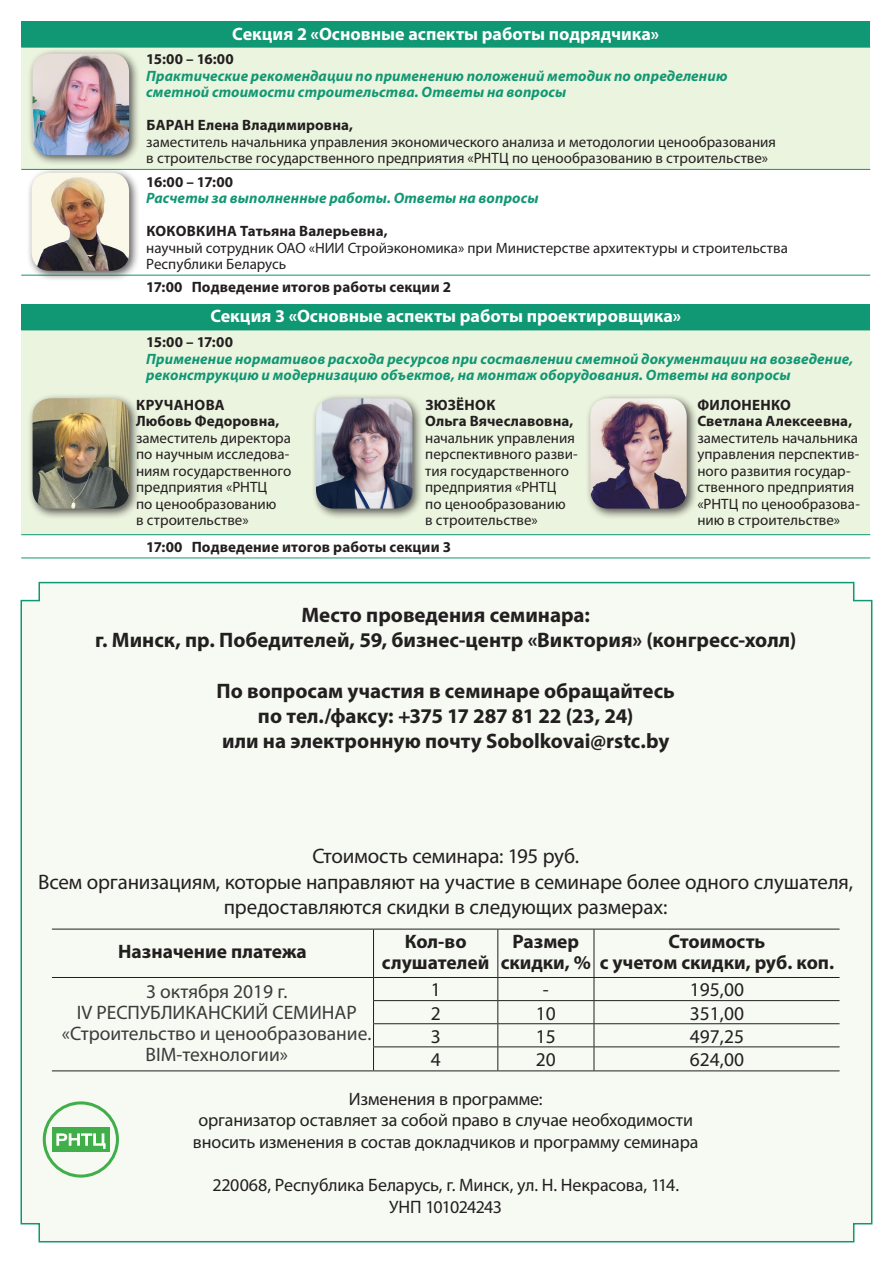
<style>
.page{position:relative;width:893px;height:1263px;background:#fff}
.page>*{position:absolute;margin:0;border:0;box-sizing:border-box;transform-origin:0 0}
.текст{font:700 21px/25.2px "Myriad Pro";color:#231f20;text-align:center}
.текст-2{font:21px/25.2px "Myriad Pro";letter-spacing:-.005em;color:#231f20;text-align:center}
.t1{font:19.5px/21px "Myriad Pro";color:#3b3b3b;text-align:center}
.t2{font:700 19.5px/21px "Myriad Pro";color:#231f20;text-align:center}
.t3{font:19.5px "Myriad Pro";color:#231f20}
.текст-3{font:18px/21.6px "Myriad Pro";letter-spacing:-.005em;color:#231f20;text-align:center}
.текст-4{font:700 18px "Myriad Pro";color:#fff}
.табл_-_text_left{font:15px/16.5px "Myriad Pro";color:#231f20}
.табл_-_text_left-2{font:italic 700 15px/16.5px "Myriad Pro";letter-spacing:.005em;color:#109773}
.табл_-_text_left-3{font:700 15px "Myriad Pro";letter-spacing:.01em;color:#231f20}
</style>
<div class="page">
<div style="left:21px;top:22px;width:849px;height:25px;background:#109773"></div>
<div style="left:21px;top:47px;width:849px;height:122px;background:#ebf4de"></div>
<hr style="left:21px;top:21px;width:849px;height:1px;background:#109773">
<hr style="left:21px;top:275px;width:849px;height:1px;background:#109773">
<hr style="left:21px;top:47px;width:849px;height:1px;background:#109773">
<hr style="left:21px;top:169px;width:849px;height:1px;background:#109773">
<div style="left:21px;top:304px;width:849px;height:26px;background:#109773"></div>
<div style="left:21px;top:330px;width:849px;height:205px;background:#ebf4de"></div>
<hr style="left:21px;top:558px;width:849px;height:1px;background:#109773">
<hr style="left:21px;top:330px;width:849px;height:1px;background:#109773">
<hr style="left:21px;top:534px;width:849px;height:1px;background:#109773">
<div style="left:27px;top:393px;width:113px;height:127px;background:#231f20;opacity:.75"></div>
<img style="left:33px;top:398px;width:96px;height:111px">
<div style="left:311px;top:393px;width:113px;height:127px;background:#231f20;opacity:.75"></div>
<img style="left:316px;top:398px;width:96px;height:111px">
<div style="left:585px;top:393px;width:113px;height:127px;background:#231f20;opacity:.75"></div>
<img style="left:590px;top:398px;width:97px;height:111px">
<div style="left:27px;top:48px;width:113px;height:119px;background:#231f20;opacity:.75"></div>
<img style="left:33px;top:54px;width:96px;height:101px">
<div style="left:26px;top:167px;width:114px;height:115px;background:#231f20;opacity:.75"></div>
<img style="left:32px;top:173px;width:97px;height:98px">
<div style="left:20px;top:581px;width:853px;height:662px;background:#f6faf2"></div>
<hr style="left:52px;top:929px;width:321px;height:1px;background:#231f20">
<hr style="left:373px;top:929px;width:125px;height:1px;background:#231f20">
<hr style="left:373px;top:929px;width:1px;height:48px;background:#231f20">
<hr style="left:498px;top:929px;width:96px;height:1px;background:#231f20">
<hr style="left:497px;top:929px;width:1px;height:48px;background:#231f20">
<hr style="left:594px;top:929px;width:246px;height:1px;background:#231f20">
<hr style="left:594px;top:929px;width:1px;height:48px;background:#231f20">
<hr style="left:52px;top:977px;width:321px;height:1px;background:#231f20">
<hr style="left:52px;top:1070px;width:321px;height:1px;background:#231f20">
<hr style="left:373px;top:977px;width:125px;height:1px;background:#231f20">
<hr style="left:498px;top:977px;width:96px;height:1px;background:#231f20">
<hr style="left:594px;top:977px;width:246px;height:1px;background:#231f20">
<hr style="left:373px;top:1000px;width:125px;height:1px;background:#231f20">
<hr style="left:498px;top:1000px;width:96px;height:1px;background:#231f20">
<hr style="left:594px;top:1000px;width:246px;height:1px;background:#231f20">
<hr style="left:373px;top:1023px;width:125px;height:1px;background:#231f20">
<hr style="left:498px;top:1023px;width:96px;height:1px;background:#231f20">
<hr style="left:594px;top:1023px;width:246px;height:1px;background:#231f20">
<hr style="left:373px;top:1046px;width:125px;height:1px;background:#231f20">
<svg style="left:373px;top:978px;width:1px;height:92px"></svg>
<hr style="left:498px;top:1046px;width:96px;height:1px;background:#231f20">
<svg style="left:497px;top:978px;width:1px;height:92px"></svg>
<hr style="left:594px;top:1046px;width:246px;height:1px;background:#231f20">
<svg style="left:594px;top:978px;width:1px;height:92px"></svg>
<hr style="left:373px;top:1070px;width:125px;height:1px;background:#231f20">
<hr style="left:498px;top:1070px;width:96px;height:1px;background:#231f20">
<hr style="left:594px;top:1070px;width:246px;height:1px;background:#231f20">
<svg style="left:43px;top:1101px;width:76px;height:76px"></svg>
<p class="текст-4" style="left:232px;top:22px;width:428px">Секция 2 «Основные аспекты работы подрядчика»</p>
<p class="табл_-_text_left-3" style="left:146px;top:50px;width:89px">15:00 – 16:00</p>
<p class="табл_-_text_left-2" style="left:146px;top:67px;width:583px">Практические рекомендации по применению положений методик по определению</p>
<p class="табл_-_text_left-2" style="left:146px;top:84px;width:422px">сметной стоимости строительства. Ответы на вопросы</p>
<p class="табл_-_text_left-3" style="left:146px;top:116px;width:208px">БАРАН Елена Владимировна,</p>
<p class="табл_-_text_left" style="left:146px;top:133px;width:631px">заместитель начальника управления экономического анализа и методологии ценообразования</p>
<p class="табл_-_text_left" style="left:146px;top:150px;width:623px">в строительстве государственного предприятия «РНТЦ по ценообразованию в строительстве»</p>
<p class="табл_-_text_left-3" style="left:146px;top:172px;width:88px">16:00 – 17:00</p>
<p class="табл_-_text_left-2" style="left:146px;top:189px;width:394px">Расчеты за выполненные работы. Ответы на вопросы</p>
<p class="табл_-_text_left-3" style="left:146px;top:221px;width:243px">КОКОВКИНА Татьяна Валерьевна,</p>
<p class="табл_-_text_left" style="left:146px;top:239px;width:643px">научный сотрудник ОАО «НИИ Стройэкономика» при Министерстве архитектуры и строительства</p>
<p class="табл_-_text_left" style="left:146px;top:256px;width:141px">Республики Беларусь</p>
<p class="табл_-_text_left-3" style="left:146px;top:278px;width:306px">17:00 Подведение итогов работы секции 2</p>
<p class="текст-4" style="left:210px;top:305px;width:472px">Секция 3 «Основные аспекты работы проектировщика»</p>
<p class="табл_-_text_left-3" style="left:146px;top:332px;width:88px">15:00 – 17:00</p>
<p class="табл_-_text_left-2" style="left:146px;top:350px;width:709px">Применение нормативов расхода ресурсов при составлении сметной документации на возведение, реконструкцию и модернизацию объектов, на монтаж оборудования. Ответы на вопросы</p>
<p class="табл_-_text_left-3" style="left:136px;top:395px;width:90px">КРУЧАНОВА</p>
<p class="табл_-_text_left-3" style="left:136px;top:411px;width:145px">Любовь Федоровна,</p>
<p class="табл_-_text_left" style="left:136px;top:429px;width:157px">заместитель директора по научным исследова&shy;ниям государственного предприятия «РНТЦ</p>
<p class="табл_-_text_left" style="left:136px;top:495px;width:142px">по ценообразованию</p>
<p class="табл_-_text_left" style="left:136px;top:512px;width:114px">в строительстве»</p>
<p class="табл_-_text_left-3" style="left:425px;top:395px;width:72px">ЗЮЗЁНОК</p>
<p class="табл_-_text_left-3" style="left:425px;top:411px;width:150px">Ольга Вячеславовна,</p>
<p class="табл_-_text_left" style="left:425px;top:429px;width:154px">начальник управления перспективного разви&shy;тия государственного предприятия «РНТЦ</p>
<p class="табл_-_text_left" style="left:425px;top:495px;width:142px">по ценообразованию</p>
<p class="табл_-_text_left" style="left:425px;top:512px;width:114px">в строительстве»</p>
<p class="табл_-_text_left-3" style="left:146px;top:537px;width:306px">17:00 Подведение итогов работы секции 3</p>
<p class="табл_-_text_left-3" style="left:697px;top:395px;width:95px">ФИЛОНЕНКО</p>
<p class="табл_-_text_left-3" style="left:697px;top:411px;width:156px">Светлана Алексеевна,</p>
<p class="табл_-_text_left" style="left:697px;top:429px;width:164px">заместитель начальника управления перспектив&shy;ного развития государ&shy;ственного предприятия «РНТЦ по ценообразова&shy;нию в строительстве»</p>
<p class="текст" style="left:302px;top:602px;width:290px">Место проведения семинара:</p>
<p class="текст" style="left:95px;top:627px;width:703px">г. Минск, пр. Победителей, 59, бизнес-центр «Виктория» (конгресс-холл)</p>
<p class="текст" style="left:217px;top:677px;width:460px">По вопросам участия в семинаре обращайтесь</p>
<p class="текст" style="left:222px;top:702px;width:449px">по тел./факсу: +375 17 287 81 22 (23, 24)<br>или на электронную почту Sobolkovai@rstc.by</p>
<p class="текст-2" style="left:312px;top:843px;width:268px">Стоимость семинара: 195 руб.</p>
<p class="текст-2" style="left:38px;top:868px;width:816px">Всем организациям, которые направляют на участие в семинаре более одного слушателя, предоставляются скидки в следующих размерах:</p>
<p class="t2" style="left:118px;top:941px;width:190px">Назначение платежа</p>
<p class="t2" style="left:382px;top:930px;width:109px">Кол-во слушателей</p>
<p class="t2" style="left:501px;top:930px;width:335px;text-align:left;text-indent:12px">Размер<br>скидки, % с учетом скидки, руб. коп.</p>
<p class="t2" style="left:669px;top:930px;width:98px">Стоимость</p>
<p class="t3" style="left:431px;top:978px;width:12px">1</p>
<p class="t3" style="left:543px;top:978px;width:7px">-</p>
<p class="t3" style="left:690px;top:978px;width:56px">195,00</p>
<p class="t3" style="left:431px;top:1001px;width:12px">2</p>
<p class="t3" style="left:536px;top:1001px;width:22px">10</p>
<p class="t3" style="left:690px;top:1001px;width:56px">351,00</p>
<p class="t3" style="left:431px;top:1024px;width:12px">3</p>
<p class="t3" style="left:536px;top:1024px;width:22px">15</p>
<p class="t3" style="left:690px;top:1024px;width:56px">497,25</p>
<p class="t3" style="left:431px;top:1048px;width:12px">4</p>
<p class="t3" style="left:536px;top:1048px;width:22px">20</p>
<p class="t3" style="left:690px;top:1048px;width:56px">624,00</p>
<p class="текст-3" style="left:349px;top:1088px;width:195px">Изменения в программе:</p>
<p class="текст-3" style="left:198px;top:1109px;width:496px">организатор оставляет за собой право в случае необходимости</p>
<p class="текст-3" style="left:193px;top:1131px;width:507px">вносить изменения в состав докладчиков и программу семинара</p>
<p class="текст-3" style="left:212px;top:1174px;width:468px">220068, Республика Беларусь, г. Минск, ул. Н. Некрасова, 114.<br>УНП 101024243</p>
<p class="t1" style="left:146px;top:980px;width:143px">3 октября 2019 г.</p>
<p class="t1" style="left:62px;top:1001px;width:311px">IV РЕСПУБЛИКАНСКИЙ СЕМИНАР «Строительство и ценообразование.<br>BIM-технологии»</p>
</div>
